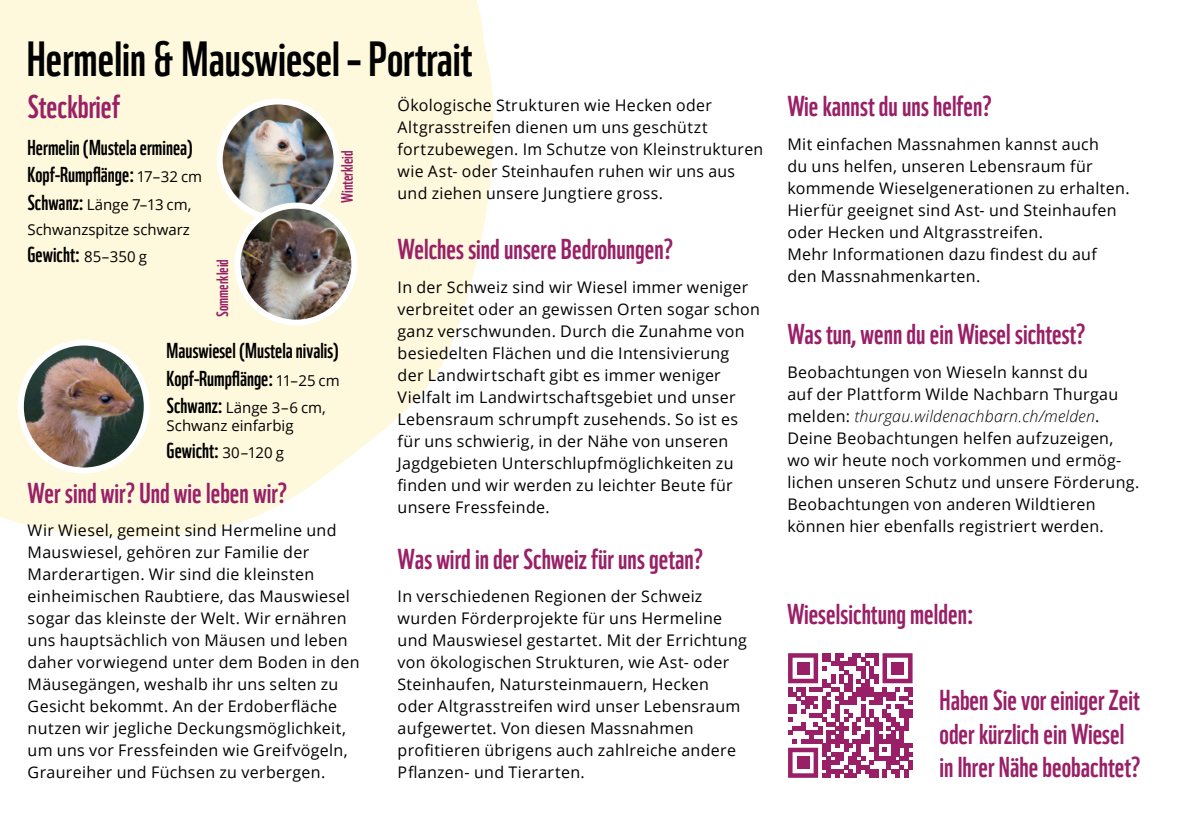
<style>
.page{position:relative;width:1191px;height:840px;background:#fff}
.page>*{position:absolute;margin:0;border:0;box-sizing:border-box;transform-origin:0 0}
.t1{font:48px "WWF";color:#000}
.t2{font:32px "WWF";color:#992067}
.t3{font:28px/33.6px "WWF";color:#992067}
.t4{font:21px/27.4px "WWF";color:#000}
.t5{font:16px/22px "Open Sans";letter-spacing:.02em;color:#000}
.t6{font:16px "WWF";color:#992067}
.t7{font:15px/25.2px "Open Sans";color:#000}
.s1{font-family:"Open Sans";font-size:15px}
.s2{font-family:"WWF";font-size:21px}
.s3{font-weight:300;font-style:italic}
</style>
<div class="page">
<svg style="left:0;top:0;width:494px;height:537px;background:#fef9e1"></svg>
<img style="left:220px;top:101px;width:117px;height:117px;border-radius:58px">
<div style="left:217px;top:98px;width:123px;height:123px;border:6px solid #fff;border-radius:50%"></div>
<img style="left:21px;top:342px;width:126px;height:128px">
<div style="left:18px;top:339px;width:132px;height:134px;border:6px solid #fff;border-radius:50%"></div>
<img style="left:237px;top:205px;width:117px;height:117px;border-radius:58px">
<div style="left:234px;top:202px;width:123px;height:123px;border:6px solid #fff;border-radius:50%"></div>
<svg style="left:788px;top:653px;width:124px;height:124px"></svg>
<div style="left:796px;top:661px;width:13px;height:13px;background:#992067"></div>
<div style="left:891px;top:661px;width:13px;height:13px;background:#992067"></div>
<div style="left:796px;top:755px;width:13px;height:13px;background:#992067"></div>
<h1 class="t1" style="left:27px;top:21px;width:447px">Hermelin &amp; Mauswiesel – Portrait</h1>
<h2 class="t2" style="left:28px;top:82px;width:94px">Steckbrief</h2>
<h3 class="t4" style="left:28px;top:131px;width:176px">Hermelin (Mustela erminea)<br>Kopf-Rumpflänge: <span class="s1">17–32 cm</span></h3>
<p class="t7" style="left:28px;top:191px;width:165px"><span class="s2">Schwanz:</span> Länge 7–13 cm,<br>Schwanzspitze schwarz</p>
<h3 class="t4" style="left:28px;top:239px;width:121px">Gewicht: <span class="s1">85–350 g</span></h3>
<p class="t5" style="left:397px;top:93px;width:367px">Ökologische Strukturen wie Hecken oder Altgrasstreifen dienen um uns geschützt fortzubewegen. Im Schutze von Kleinstrukturen wie Ast- oder Steinhaufen ruhen wir uns aus und ziehen unsere Jungtiere gross.</p>
<h3 class="t3" style="left:397px;top:229px;width:277px">Welches sind unsere Bedrohungen?</h3>
<p class="t5" style="left:397px;top:275px;width:364px">In der Schweiz sind wir Wiesel immer weniger verbreitet oder an gewissen Orten sogar schon ganz verschwunden. Durch die Zunahme von besiedelten Flächen und die Intensivierung<br>der Landwirtschaft gibt es immer weniger Vielfalt im Landwirtschaftsgebiet und unser Lebensraum schrumpft zusehends. So ist es für uns schwierig, in der Nähe von unseren Jagdgebieten Unterschlupfmöglichkeiten zu finden und wir werden zu leichter Beute für unsere Fressfeinde.</p>
<h3 class="t3" style="left:397px;top:538px;width:307px">Was wird in der Schweiz für uns getan?</h3>
<p class="t5" style="left:397px;top:584px;width:351px">In verschiedenen Regionen der Schweiz wurden Förderprojekte für uns Hermeline und Mauswiesel gestartet. Mit der Errichtung von ökologischen Strukturen, wie Ast- oder Steinhaufen, Natursteinmauern, Hecken oder Altgrasstreifen wird unser Lebensraum aufgewertet. Von diesen Massnahmen profitieren übrigens auch zahlreiche andere Pflanzen- und Tierarten.</p>
<p class="t6" style="left:334px;top:202px;width:54px;rotate:-90deg">Winterkleid</p>
<p class="t6" style="left:210px;top:317px;width:59px;rotate:-90deg">Sommerkleid</p>
<h3 class="t4" style="left:167px;top:335px;width:175px">Mauswiesel (Mustela nivalis)<br>Kopf-Rumpflänge: <span class="s1">11–25 cm</span></h3>
<p class="t7" style="left:167px;top:398px;width:161px;line-height:18px"><span class="s2">Schwanz:</span> Länge 3–6 cm,<br>Schwanz einfarbig</p>
<h3 class="t4" style="left:167px;top:435px;width:119px">Gewicht: <span class="s1">30–120 g</span></h3>
<h3 class="t3" style="left:28px;top:472px;width:261px">Wer sind wir? Und wie leben wir?</h3>
<p class="t5" style="left:28px;top:518px;width:333px">Wir Wiesel, gemeint sind Hermeline und Mauswiesel, gehören zur Familie der Marderartigen. Wir sind die kleinsten einheimischen Raubtiere, das Mauswiesel sogar das kleinste der Welt. Wir ernähren uns hauptsächlich von Mäusen und leben daher vorwiegend unter dem Boden in den Mäusegängen, weshalb ihr uns selten zu Gesicht bekommt. An der Erdoberfläche nutzen wir jegliche Deckungsmöglichkeit, um uns vor Fressfeinden wie Greifvögeln, Graureiher und Füchsen zu verbergen.</p>
<h3 class="t3" style="left:787px;top:86px;width:206px">Wie kannst du uns helfen?</h3>
<p class="t5" style="left:787px;top:132px;width:344px">Mit einfachen Massnahmen kannst auch<br>du uns helfen, unseren Lebensraum für kommende Wieselgenerationen zu erhalten.<br>Hierfür geeignet sind Ast- und Steinhaufen oder Hecken und Altgrasstreifen.<br>Mehr Informationen dazu findest du auf den Massnahmenkarten.</p>
<h3 class="t3" style="left:787px;top:314px;width:300px">Was tun, wenn du ein Wiesel sichtest?</h3>
<p class="t5" style="left:787px;top:360px;width:353px">Beobachtungen von Wieseln kannst du<br>auf der Plattform Wilde Nachbarn Thurgau melden: <span class="s3">thurgau.wildenachbarn.ch/melden</span>.<br>Deine Beobachtungen helfen aufzuzeigen, wo wir heute noch vorkommen und ermög&shy;lichen unseren Schutz und unsere Förderung.<br>Beobachtungen von anderen Wildtieren können hier ebenfalls registriert werden.</p>
<h3 class="t3" style="left:787px;top:594px;width:188px">Wieselsichtung melden:</h3>
<h3 class="t3" style="left:939px;top:680px;width:203px">Haben Sie vor einiger Zeit oder kürzlich ein Wiesel in Ihrer Nähe beobachtet?</h3>
</div>
